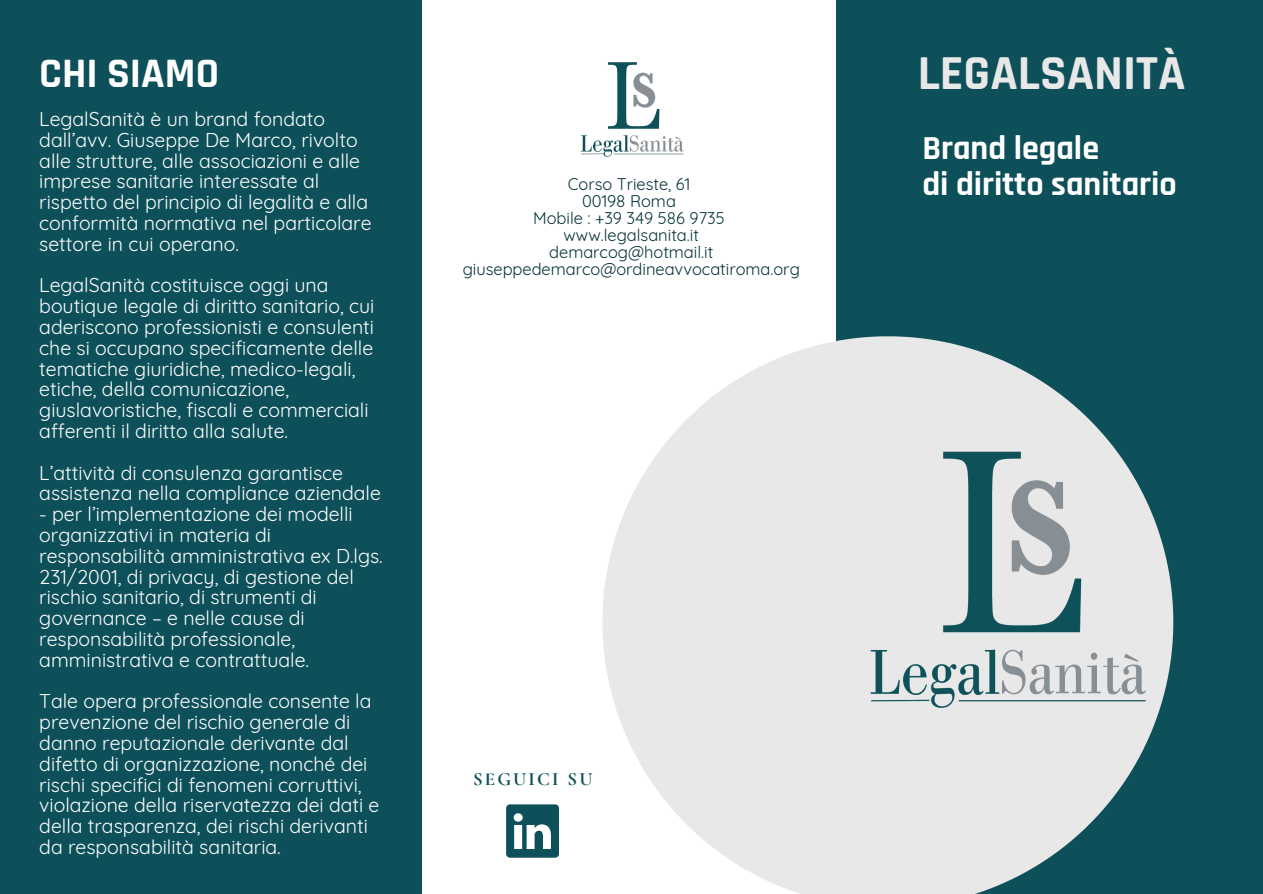
<style>
.page{position:relative;width:1263px;height:894px;background:#fff}
.page>*{position:absolute;margin:0;border:0;box-sizing:border-box;transform-origin:0 0}
.t1{font:700 49.35px "Rajdhani";color:#e8e8e8}
.t2{font:700 42.45px "Rajdhani";color:#fff}
.t3{font:700 33.9px "Rajdhani";color:#fff}
.t4{font:19.5px/20.9px "Quicksand";color:#fff}
.t5{font:700 18.75px "Cormorant Garamond";letter-spacing:.12em;color:#0d5059}
.t6{font:16.5px "Quicksand";color:#07343a}
</style>
<div class="page">
<div style="left:836px;top:0;width:427px;height:893px;background:#0d5059"></div>
<div style="left:0;top:0;width:421px;height:893px;background:#0d5059"></div>
<svg style="left:602px;top:336px;width:548px;height:557px;fill:#e8e8e8"></svg>
<img style="left:836px;top:405px;width:337px;height:330px">
<svg style="left:506px;top:804px;width:53px;height:53px"></svg>
<img style="left:581px;top:62px;width:103px;height:95px">
<p class="t2" style="left:39px;top:47px;width:181px">CHI SIAMO</p>
<p class="t1" style="left:918px;top:43px;width:269px">LEGALSANITÀ</p>
<p class="t4" style="left:39px;top:108px;width:287px">LegalSanità è un brand fondato</p>
<p class="t4" style="left:39px;top:129px;width:334px">dall’avv. Giuseppe De Marco, rivolto alle strutture, alle associazioni e alle imprese sanitarie interessate al rispetto del principio di legalità e alla conformità normativa nel particolare settore in cui operano.</p>
<p class="t4" style="left:39px;top:274px;width:337px">LegalSanità costituisce oggi una boutique legale di diritto sanitario, cui aderiscono professionisti e consulenti che si occupano specificamente delle tematiche giuridiche, medico-legali, etiche, della comunicazione, giuslavoristiche, fiscali e commerciali afferenti il diritto alla salute.</p>
<p class="t4" style="left:39px;top:461px;width:343px">L’attività di consulenza garantisce assistenza nella compliance aziendale</p>
<p class="t4" style="left:39px;top:503px;width:345px">- per l’implementazione dei modelli organizzativi in materia di responsabilità amministrativa ex D.lgs.<br>231/2001, di privacy, di gestione del rischio sanitario, di strumenti di governance – e nelle cause di responsabilità professionale, amministrativa e contrattuale.</p>
<p class="t4" style="left:39px;top:690px;width:342px">Tale opera professionale consente la prevenzione del rischio generale di danno reputazionale derivante dal difetto di organizzazione, nonché dei rischi specifici di fenomeni corruttivi, violazione della riservatezza dei dati e della trasparenza, dei rischi derivanti da responsabilità sanitaria.</p>
<p class="t6" style="left:568px;top:174px;width:124px">Corso Trieste, 61</p>
<p class="t6" style="left:582px;top:191px;width:95px">00198 Roma</p>
<p class="t6" style="left:533px;top:208px;width:193px">Mobile : +39 349 586 9735</p>
<p class="t6" style="left:564px;top:224px;width:137px">www.legalsanita.it</p>
<p class="t6" style="left:549px;top:241px;width:166px">demarcog@hotmail.it</p>
<p class="t6" style="left:463px;top:258px;width:339px">giuseppedemarco@ordineavvocatiroma.org</p>
<p class="t5" style="left:473px;top:767px;width:121px">SEGUICI SU</p>
<p class="t3" style="left:922px;top:127px;width:178px">Brand legale</p>
<p class="t3" style="left:922px;top:164px;width:256px">di diritto sanitario</p>
</div>
